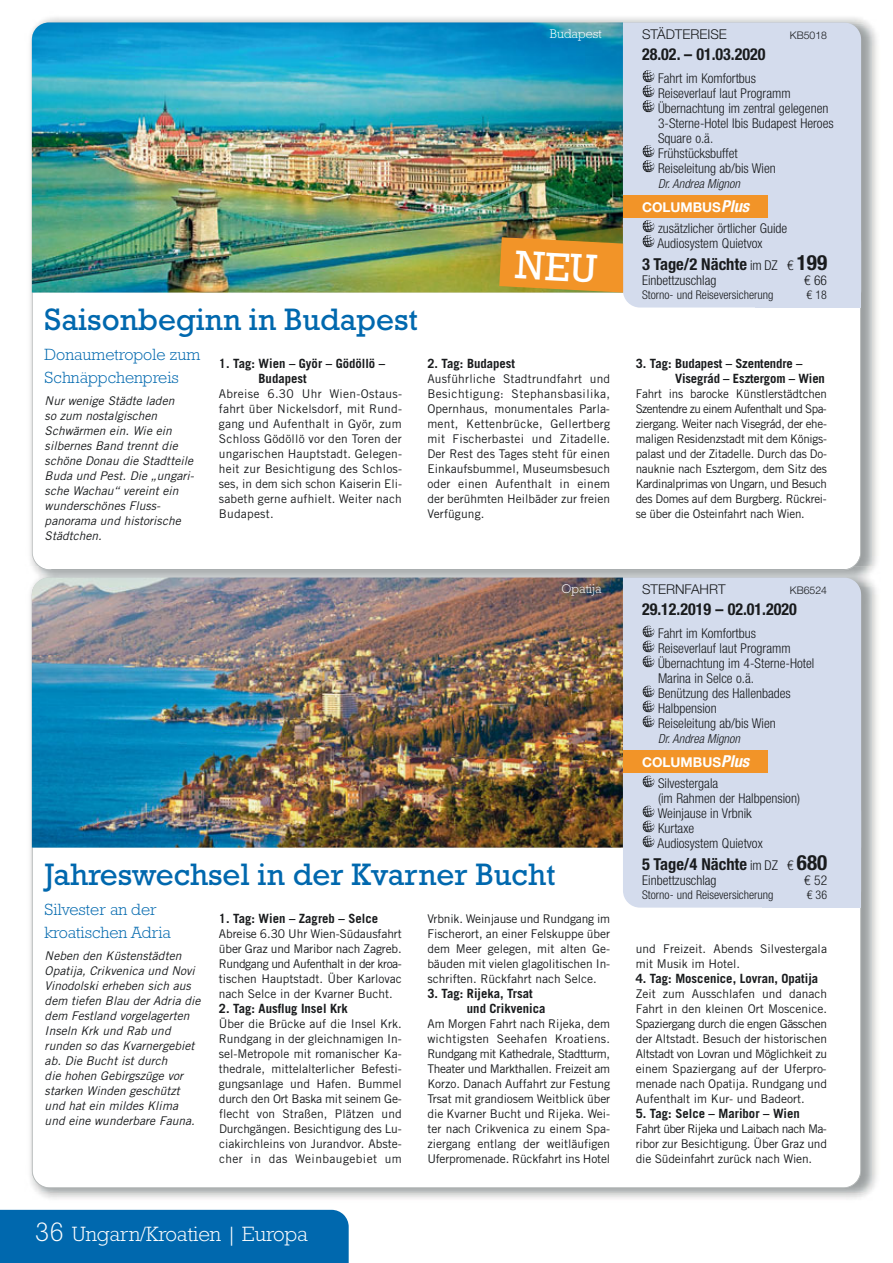
<style>
.page{position:relative;width:893px;height:1263px;background:#fff}
.page>*{position:absolute;margin:0;border:0;box-sizing:border-box;transform-origin:0 0}
.t1{font:31.5px "Rockwell";color:#0068ae}
.t2{font:300 21px "Rockwell";color:#fff}
.t3{font:700 condensed 16.5px "Helvetica Neue";color:#191b1d}
.t4{font:300 16.5px/22.5px "Rockwell";color:#0068ae}
.t5{font:300 condensed 13.5px/15px "Helvetica Neue LT Std";color:#191b1d}
.t6{font:700 13.5px "Helvetica Neue East A";color:#fff}
.t7{font:300 13.5px "Helvetica Neue LT Std";color:#191b1d}
.t8{font:700 12.75px/15px "Trade Gothic";color:#191b1d}
.t9{font:300 12.75px "Rockwell";color:#fff}
.t10{font:italic 300 condensed 12.45px "Helvetica Neue LT Std";color:#191b1d}
.t11{font:12px/15px "Trade Gothic";color:#191b1d;text-align:justify}
.t12{font:italic 12px/15px "Trade Gothic";letter-spacing:.005em;color:#191b1d}
.t13{font:300 condensed 12px "Helvetica Neue LT Std";color:#191b1d}
.t14{font:300 10.5px "Helvetica Neue LT Std";color:#191b1d}
.s1{font-size:27px}
.s2{font-family:"Helvetica Neue";font-style:italic;font-stretch:condensed;font-size:16.5px}
.s3{font-family:"Helvetica Neue LT Std";font-weight:300;font-size:13.5px}
.s4{font-size:21px}
</style>
<div class="page">
<div style="left:0;top:1210px;width:349px;height:53px;background:#0068ae"></div>
<img style="left:30px;top:17px;width:847px;height:549px">
<div style="left:33px;top:23px;width:827px;height:546px;background:#fff;border-radius:17px"></div>
<img style="left:30px;top:566px;width:847px;height:633px">
<img style="left:39px;top:566px;width:815px;height:4px">
<div style="left:33px;top:578px;width:827px;height:609px;background:#fff;border-radius:17px"></div>
<img style="left:32px;top:23px;width:591px;height:270px">
<div style="left:623px;top:23px;width:238px;height:215px;background:#d4dced"></div>
<div style="left:623px;top:225px;width:238px;height:83px;background:#d4dced;border-radius:17px"></div>
<div style="left:756px;top:225px;width:105px;height:83px;background:#d4dced"></div>
<div style="left:623px;top:195px;width:144px;height:23px;background:#f29428"></div>
<img style="left:32px;top:578px;width:591px;height:270px">
<div style="left:623px;top:578px;width:238px;height:230px;background:#d4dced"></div>
<div style="left:623px;top:795px;width:238px;height:113px;background:#d4dced;border-radius:17px"></div>
<div style="left:623px;top:750px;width:144px;height:22px;background:#f29428"></div>
<svg style="left:642px;top:625px;width:13px;height:43px"></svg>
<svg style="left:642px;top:685px;width:13px;height:43px"></svg>
<svg style="left:642px;top:775px;width:13px;height:13px"></svg>
<svg style="left:642px;top:805px;width:13px;height:43px"></svg>
<svg style="left:642px;top:70px;width:13px;height:42px"></svg>
<svg style="left:642px;top:220px;width:13px;height:27px"></svg>
<svg style="left:642px;top:145px;width:13px;height:27px"></svg>
<svg style="left:499px;top:237px;width:124px;height:56px;background:#e3932a"></svg>
<p class="t9" style="left:550px;top:29px;width:53px">Budapest</p>
<h1 class="t1" style="left:45px;top:309px;width:375px">Saisonbeginn in Budapest</h1>
<h3 class="t4" style="left:45px;top:345px;width:157px">Donaumetropole zum<br>Schnäppchenpreis</h3>
<p class="t12" style="left:45px;top:394px;width:151px">Nur wenige Städte laden<br>so zum nostalgischen<br>Schwärmen ein. Wie ein silbernes Band trennt die schöne Donau die Stadtteile<br>Buda und Pest. Die „ungari&shy;sche Wachau“ vereint ein wunderschönes Fluss&shy;panorama und historische<br>Städtchen.</p>
<p class="t8" style="left:259px;top:357px;width:128px;text-indent:-40px">1. Tag: Wien – Györ – Gödöllö –<br>Budapest</p>
<p class="t11" style="left:219px;top:387px;width:185px">Abreise 6.30 Uhr Wien-Ostaus&shy;fahrt über Nickelsdorf, mit Rund&shy;gang und Aufenthalt in Györ, zum Schloss Gödöllö vor den Toren der ungarischen Hauptstadt. Gelegen&shy;heit zur Besichtigung des Schlos&shy;ses, in dem sich schon Kaiserin Eli&shy;sabeth gerne aufhielt. Weiter nach Budapest.</p>
<p class="t8" style="left:427px;top:357px;width:89px">2. Tag: Budapest</p>
<p class="t11" style="left:427px;top:372px;width:184px">Ausführliche Stadtrundfahrt und Besichtigung: Stephansbasilika, Opernhaus, monumentales Parla&shy;ment, Kettenbrücke, Gellertberg mit Fischerbastei und Zitadelle.<br>Der Rest des Tages steht für einen Einkaufsbummel, Museumsbesuch oder einen Aufenthalt in einem der berühmten Heilbäder zur freien Verfügung.</p>
<p class="t9" style="left:562px;top:584px;width:42px">Opatija</p>
<h1 class="t1" style="left:45px;top:864px;width:512px">Jahreswechsel in der Kvarner Bucht</h1>
<h3 class="t4" style="left:45px;top:900px;width:128px">Silvester an der kroatischen Adria</h3>
<p class="t12" style="left:45px;top:949px;width:157px">Neben den Küstenstädten<br>Opatija, Crikvenica und Novi<br>Vinodolski erheben sich aus dem tiefen Blau der Adria die dem Festland vorgelagerten<br>Inseln Krk und Rab und runden so das Kvarnergebiet ab. Die Bucht ist durch<br>die hohen Gebirgszüge vor starken Winden geschützt und hat ein mildes Klima und eine wunderbare Fauna.</p>
<p class="t8" style="left:219px;top:912px;width:161px">1. Tag: Wien – Zagreb – Selce</p>
<p class="t11" style="left:219px;top:927px;width:184px">Abreise 6.30 Uhr Wien-Südausfahrt über Graz und Maribor nach Zagreb.<br>Rundgang und Aufenthalt in der kroa&shy;tischen Hauptstadt. Über Karlovac nach Selce in der Kvarner Bucht.</p>
<p class="t8" style="left:219px;top:1002px;width:130px">2. Tag: Ausflug Insel Krk</p>
<p class="t11" style="left:219px;top:1017px;width:184px">Über die Brücke auf die Insel Krk.<br>Rundgang in der gleichnamigen In&shy;sel-Metropole mit romanischer Ka&shy;thedrale, mittelalterlicher Befesti&shy;gungsanlage und Hafen. Bummel durch den Ort Baska mit seinem Ge&shy;flecht von Straßen, Plätzen und Durchgängen. Besichtigung des Lu&shy;ciakirchleins von Jurandvor. Abste&shy;cher in das Weinbaugebiet um</p>
<p class="t11" style="left:427px;top:912px;width:184px">Vrbnik. Weinjause und Rundgang im Fischerort, an einer Felskuppe über dem Meer gelegen, mit alten Ge&shy;bäuden mit vielen glagolitischen In&shy;schriften. Rückfahrt nach Selce.</p>
<p class="t8" style="left:467px;top:987px;width:80px;text-indent:-40px">3. Tag: Rijeka, Trsat und Crikvenica</p>
<p class="t11" style="left:427px;top:1017px;width:184px">Am Morgen Fahrt nach Rijeka, dem wichtigsten Seehafen Kroatiens.<br>Rundgang mit Kathedrale, Stadtturm, Theater und Markthallen. Freizeit am Korzo. Danach Auffahrt zur Festung Trsat mit grandiosem Weitblick über die Kvarner Bucht und Rijeka. Wei&shy;ter nach Crikvenica zu einem Spa&shy;ziergang entlang der weitläufigen Uferpromenade. Rückfahrt ins Hotel</p>
<h2 class="t2" style="left:35px;top:1227px;width:274px"><span class="s1">36</span> Ungarn/Kroatien | Europa</h2>
<p class="t7" style="left:642px;top:26px;width:86px">STÄDTEREISE</p>
<p class="t14" style="left:790px;top:29px;width:39px">KB5018</p>
<h3 class="t3" style="left:642px;top:45px;width:125px">28.02. – 01.03.2020</h3>
<p class="t5" style="left:658px;top:72px;width:177px">Fahrt im Komfortbus<br>Reiseverlauf laut Programm<br>Übernachtung im zentral gelegenen<br>3-Sterne-Hotel Ibis Budapest Heroes<br>Square o.ä.<br>Frühstücksbuffet<br>Reiseleitung ab/bis Wien</p>
<p class="t10" style="left:658px;top:178px;width:83px">Dr. Andrea Mignon</p>
<p class="t6" style="left:642px;top:198px;width:109px">COLUMBUS<span class="s2">Plus</span></p>
<p class="t5" style="left:657px;top:222px;width:131px">zusätzlicher örtlicher Guide<br>Audiosystem Quietvox</p>
<h3 class="t3" style="left:642px;top:255px;width:186px">3 Tage/2 Nächte <span class="s3">im DZ €</span> <span class="s4">199</span></h3>
<p class="t5" style="left:642px;top:274px;width:76px">Einbettzuschlag</p>
<p class="t5" style="left:804px;top:274px;width:25px">€ 66</p>
<p class="t13" style="left:642px;top:290px;width:133px">Storno- und Reiseversicherung</p>
<p class="t13" style="left:807px;top:290px;width:22px">€ 18</p>
<p class="t8" style="left:675px;top:357px;width:151px;text-indent:-40px">3. Tag: Budapest – Szentendre –<br>Visegrád – Esztergom – Wien</p>
<p class="t11" style="left:636px;top:387px;width:193px">Fahrt ins barocke Künstlerstädtchen Szentendre zu einem Aufenthalt und Spa&shy;ziergang. Weiter nach Visegrád, der ehe&shy;maligen Residenzstadt mit dem Königs&shy;palast und der Zitadelle. Durch das Do&shy;nauknie nach Esztergom, dem Sitz des Kardinalprimas von Ungarn, und Besuch des Domes auf dem Burgberg. Rückrei&shy;se über die Osteinfahrt nach Wien.</p>
<p class="t7" style="left:642px;top:581px;width:85px">STERNFAHRT</p>
<p class="t14" style="left:790px;top:584px;width:39px">KB6524</p>
<h3 class="t3" style="left:642px;top:600px;width:156px">29.12.2019 – 02.01.2020</h3>
<p class="t5" style="left:658px;top:627px;width:158px">Fahrt im Komfortbus<br>Reiseverlauf laut Programm<br>Übernachtung im 4-Sterne-Hotel<br>Marina in Selce o.ä.<br>Benützung des Hallenbades<br>Halbpension<br>Reiseleitung ab/bis Wien</p>
<p class="t10" style="left:658px;top:733px;width:83px">Dr. Andrea Mignon</p>
<p class="t6" style="left:642px;top:753px;width:109px">COLUMBUS<span class="s2">Plus</span></p>
<p class="t5" style="left:658px;top:777px;width:144px">Silvestergala<br>(im Rahmen der Halbpension)<br>Weinjause in Vrbnik<br>Kurtaxe<br>Audiosystem Quietvox</p>
<h3 class="t3" style="left:642px;top:855px;width:186px">5 Tage/4 Nächte <span class="s3">im DZ €</span> <span class="s4">680</span></h3>
<p class="t5" style="left:642px;top:874px;width:76px">Einbettzuschlag</p>
<p class="t5" style="left:804px;top:874px;width:25px">€ 52</p>
<p class="t13" style="left:642px;top:890px;width:133px">Storno- und Reiseversicherung</p>
<p class="t13" style="left:807px;top:890px;width:22px">€ 36</p>
<p class="t11" style="left:636px;top:942px;width:193px">und Freizeit. Abends Silvestergala mit Musik im Hotel.</p>
<p class="t8" style="left:636px;top:972px;width:184px">4. Tag: Moscenice, Lovran, Opatija</p>
<p class="t11" style="left:636px;top:987px;width:193px">Zeit zum Ausschlafen und danach Fahrt in den kleinen Ort Moscenice.<br>Spaziergang durch die engen Gässchen der Altstadt. Besuch der historischen Altstadt von Lovran und Möglichkeit zu einem Spaziergang auf der Uferpro&shy;menade nach Opatija. Rundgang und Aufenthalt im Kur- und Badeort.</p>
<p class="t8" style="left:636px;top:1107px;width:166px">5. Tag: Selce – Maribor – Wien</p>
<p class="t11" style="left:636px;top:1122px;width:193px">Fahrt über Rijeka und Laibach nach Ma&shy;ribor zur Besichtigung. Über Graz und die Südeinfahrt zurück nach Wien.</p>
</div>
